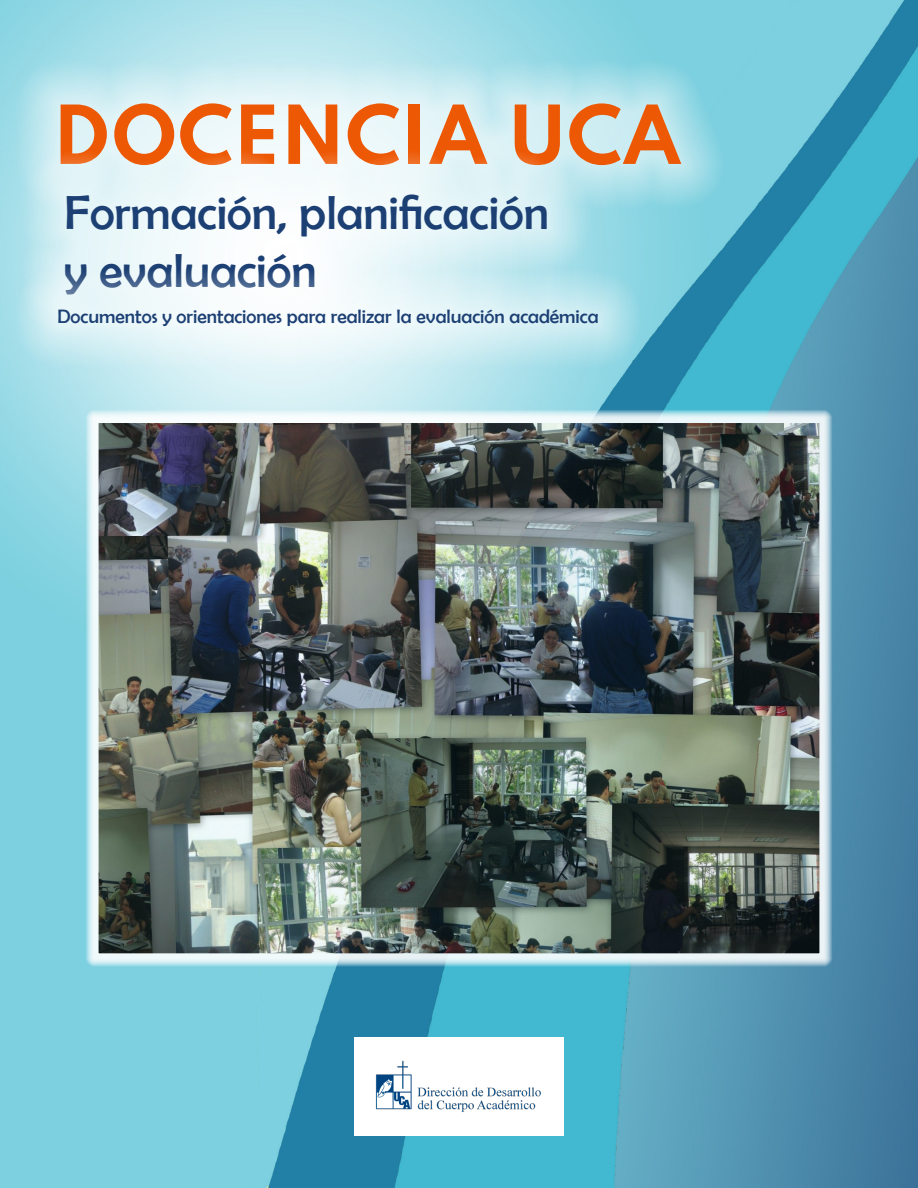
<style>
.page{position:relative;width:918px;height:1188px;background:#fff}
.page>*{position:absolute;margin:0;border:0;box-sizing:border-box;transform-origin:0 0}
.t1{font:700 72px "Spartan";color:#ed5804}
.t2{font:48px "Berlin Sans FB";color:#1c4074}
.t3{font:19.5px "Berlin Sans FB";color:#1c4074}
</style>
<div class="page">
<img style="left:0;top:0;width:918px;height:1188px">
<div style="left:354px;top:1037px;width:210px;height:99px;background:#fff"></div>
<img style="left:100px;top:424px;width:718px;height:528px">
<div style="left:84px;top:408px;width:750px;height:560px;border:15px solid #fff"></div>
<img style="left:375px;top:1060px;width:166px;height:52px">
<div style="left:16px;top:59px;width:710px;height:151px;background:#fff;opacity:.56"></div>
<div style="left:20px;top:150px;width:572px;height:189px;background:#fff;opacity:.56"></div>
<div style="left:14px;top:265px;width:629px;height:107px;background:#fff;opacity:.56"></div>
<p class="t1" style="left:52px;top:81px;width:631px">DOCENCIA UCA</p>
<p class="t2" style="left:64px;top:186px;width:486px">Formación, planificación</p>
<p class="t2" style="left:64px;top:244px;width:253px">y evaluación</p>
<p class="t3" style="left:57px;top:306px;width:543px">Documentos y orientaciones para realizar la evaluación académica</p>
</div>
